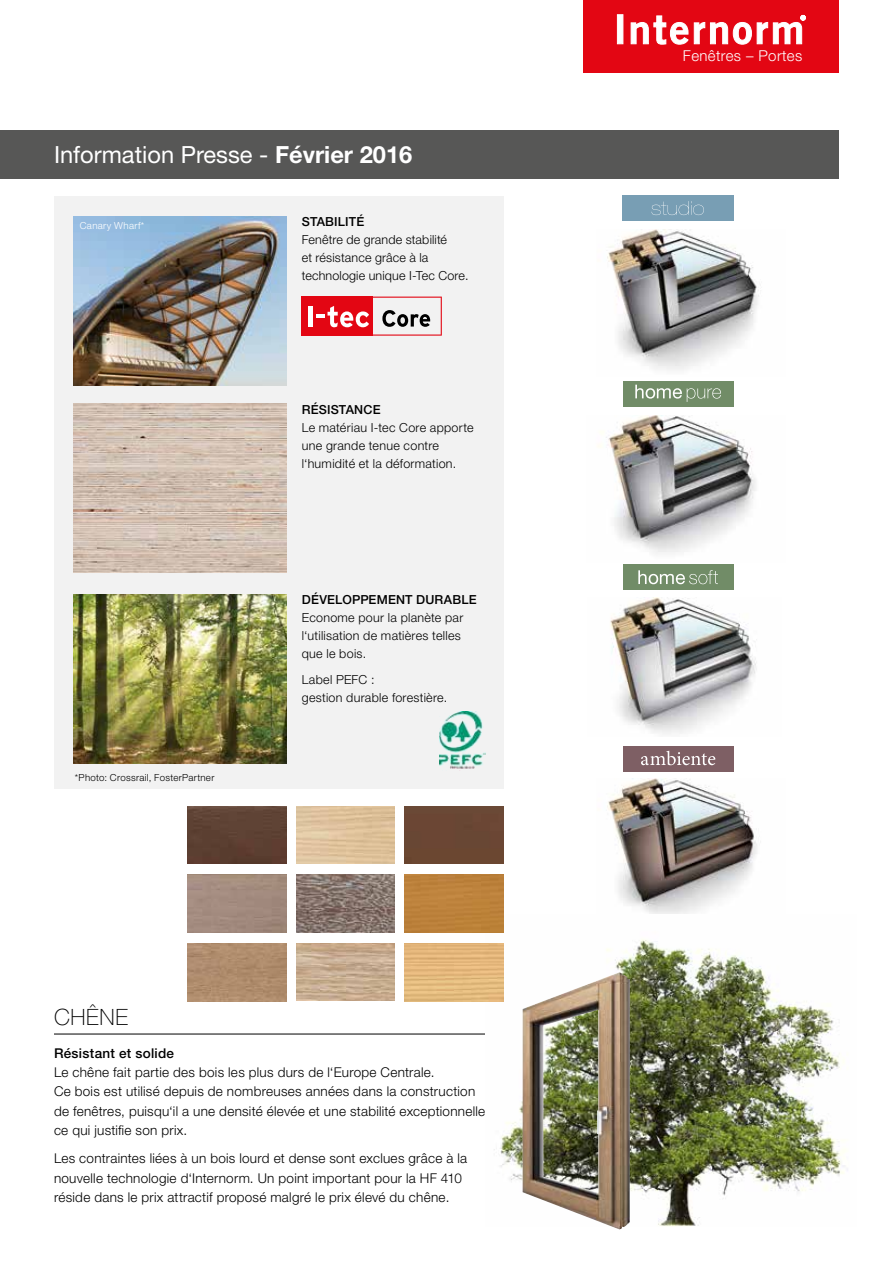
<style>
.page{position:relative;width:893px;height:1263px;background:#fff}
.page>*{position:absolute;margin:0;border:0;box-sizing:border-box;transform-origin:0 0}
.t1{font:23.7px "Helvetica Neue LT Pro";color:#fff}
.t2{font:100 22.5px "Helvetica Neue LT Pro";letter-spacing:.03em;color:#000}
.t3{font:300 15px "Helvetica Neue LT Pro";letter-spacing:.025em;color:#fff}
.t4{font:300 13.5px/19.4px "Helvetica Neue LT Pro";letter-spacing:.02em;color:#000}
.t5{font:500 13.5px "Helvetica Neue LT Pro";letter-spacing:.02em;color:#000}
.t6{font:300 12.45px/18px "Helvetica Neue LT Pro";letter-spacing:.02em;color:#000}
.t7{font:500 12.45px "Helvetica Neue LT Pro";letter-spacing:.015em;color:#000}
.t8{font:300 9.75px "Helvetica Neue LT Pro";letter-spacing:.03em;color:#000}
.t9{font:300 9.75px "Helvetica Neue LT Pro";letter-spacing:.035em;color:#fff}
.s1{font-weight:700}
</style>
<div class="page">
<div style="left:1px;top:130px;width:838px;height:49px;background:#575756"></div>
<div style="left:584px;top:0;width:255px;height:73px;background:#e30613"></div>
<div style="left:617px;top:14px;width:6px;height:30px;background:#fff"></div>
<svg style="left:631px;top:15px;width:175px;height:30px"></svg>
<img style="left:607px;top:229px;width:152px;height:141px">
<img style="left:598px;top:415px;width:158px;height:139px">
<img style="left:610px;top:598px;width:147px;height:136px">
<img style="left:607px;top:778px;width:150px;height:136px">
<div style="left:622px;top:195px;width:112px;height:26px;background:#789eb4"></div>
<svg style="left:651px;top:201px;width:53px;height:14px"></svg>
<div style="left:623px;top:381px;width:111px;height:25px;background:#718c67"></div>
<svg style="left:635px;top:385px;width:86px;height:17px"></svg>
<div style="left:623px;top:564px;width:111px;height:26px;background:#718c67"></div>
<svg style="left:638px;top:570px;width:80px;height:14px"></svg>
<div style="left:623px;top:746px;width:111px;height:25px;background:#7e5f64"></div>
<svg style="left:641px;top:751px;width:74px;height:14px"></svg>
<div style="left:54px;top:196px;width:450px;height:593px;background:#f2f2f2"></div>
<img style="left:74px;top:594px;width:212px;height:169px">
<img style="left:74px;top:217px;width:212px;height:169px">
<img style="left:74px;top:403px;width:212px;height:170px">
<img style="left:439px;top:711px;width:47px;height:58px">
<div style="left:302px;top:297px;width:71px;height:39px;background:#e30613"></div>
<hr style="left:308px;top:307px;width:4px;height:20px;background:#fff">
<svg style="left:317px;top:297px;width:125px;height:39px"></svg>
<hr style="left:54px;top:1034px;width:438px;height:1px;background:#000">
<img style="left:486px;top:932px;width:362px;height:294px">
<img style="left:522px;top:972px;width:108px;height:257px">
<img style="left:405px;top:943px;width:99px;height:58px">
<div style="left:405px;top:874px;width:99px;height:58px;background:#bd823b"></div>
<div style="left:405px;top:806px;width:99px;height:58px;background:#6b4734"></div>
<img style="left:296px;top:874px;width:99px;height:58px">
<img style="left:187px;top:943px;width:99px;height:58px">
<img style="left:187px;top:806px;width:99px;height:58px">
<img style="left:296px;top:943px;width:99px;height:58px">
<h1 class="t1" style="left:54px;top:140px;width:360px">Information Presse - <span class="s1">Février 2016</span></h1>
<p class="t9" style="left:80px;top:219px;width:66px">Canary Wharf*</p>
<p class="t8" style="left:75px;top:772px;width:141px">*Photo: Crossrail, FosterPartner</p>
<p class="t7" style="left:302px;top:214px;width:64px">STABILITÉ</p>
<p class="t6" style="left:302px;top:230px;width:168px">Fenêtre de grande stabilité<br>et résistance grâce à la technologie unique I-Tec Core.</p>
<p class="t7" style="left:302px;top:402px;width:80px">RÉSISTANCE</p>
<p class="t6" style="left:302px;top:418px;width:173px">Le matériau I-tec Core apporte une grande tenue contre l‘humidité et la déformation.</p>
<p class="t7" style="left:302px;top:592px;width:176px">DÉVELOPPEMENT DURABLE</p>
<p class="t6" style="left:302px;top:608px;width:163px">Econome pour la planète par l‘utilisation de matières telles que le bois.</p>
<p class="t6" style="left:302px;top:670px;width:147px">Label PEFC :<br>gestion durable forestière.</p>
<h2 class="t2" style="left:54px;top:1004px;width:75px">CHÊNE</h2>
<p class="t5" style="left:54px;top:1045px;width:122px">Résistant et solide</p>
<p class="t4" style="left:54px;top:1062px;width:436px">Le chêne fait partie des bois les plus durs de l‘Europe Centrale.<br>Ce bois est utilisé depuis de nombreuses années dans la construction de fenêtres, puisqu‘il a une densité élevée et une stabilité exceptionnelle, ce qui justifie son prix.</p>
<p class="t4" style="left:54px;top:1148px;width:415px">Les contraintes liées à un bois lourd et dense sont exclues grâce à la nouvelle technologie d‘Internorm. Un point important pour la HF 410 réside dans le prix attractif proposé malgré le prix élevé du chêne.</p>
<p class="t3" style="left:683px;top:46px;width:121px">Fenêtres – Portes</p>
</div>
